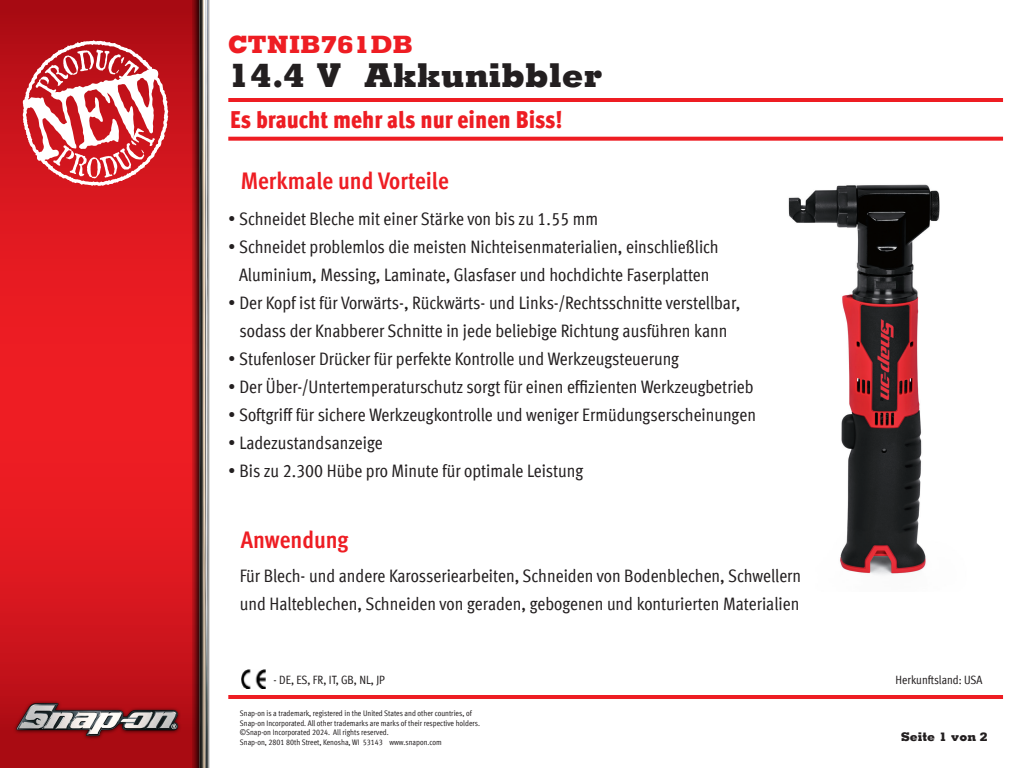
<style>
.page{position:relative;width:1024px;height:768px;background:#fff}
.page>*{position:absolute;margin:0;border:0;box-sizing:border-box;transform-origin:0 0}
.t1{font:800 33px "Memphis LTCYR";color:#231f20}
.t2{font:900 condensed 24px "Meta Pro";color:#ee1d23}
.t3{font:24px "Meta Cond Bold LF";color:#ee1d23}
.t4{font:800 24px "Memphis LTCYR";color:#ee1d23}
.t5{font:18px/28px "Meta Cond Book LF";color:#231f20;text-align:center}
.t6{font:12px "Meta Cond Book LF";color:#231f20}
.t7{font:800 12px "Memphis LTCYR";color:#231f20}
.t8{font:8px/9.6px "Meta Cond Book LF";color:#231f20}
</style>
<div class="page">
<svg style="left:0;top:0;width:192px;height:643px"></svg>
<svg style="left:21px;top:39px;width:149px;height:149px"></svg>
<img style="left:0;top:643px;width:192px;height:125px">
<svg style="left:192px;top:0;width:2px;height:768px"></svg>
<img style="left:194px;top:0;width:16px;height:768px">
<hr style="left:228px;top:695px;width:775px;height:4px;background:#ee1d23">
<svg style="left:228px;top:137px;width:775px;height:4px;fill:#ee1d23"></svg>
<hr style="left:228px;top:98px;width:775px;height:4px;background:#ee1d23">
<img style="left:241px;top:669px;width:24px;height:19px">
<img style="left:788px;top:184px;width:152px;height:391px">
<p class="t4" style="left:228px;top:29px;width:186px">CTNIB761DB</p>
<p class="t1" style="left:228px;top:54px;width:375px">14.4 V Akkunibbler</p>
<p class="t2" style="left:230px;top:101px;width:334px">Es braucht mehr als nur einen Biss!</p>
<p class="t3" style="left:241px;top:167px;width:209px">Merkmale und Vorteile</p>
<p class="t5" style="left:228px;top:205px;width:371px">• Schneidet Bleche mit einer Stärke von bis zu 1.55 mm</p>
<p class="t5" style="left:228px;top:233px;width:492px">• Schneidet problemlos die meisten Nichteisenmaterialien, einschließlich<br>Aluminium, Messing, Laminate, Glasfaser und hochdichte Faserplatten</p>
<p class="t5" style="left:228px;top:289px;width:513px">• Der Kopf ist für Vorwärts-, Rückwärts- und Links-/Rechtsschnitte verstellbar, sodass der Knabberer Schnitte in jede beliebige Richtung ausführen kann</p>
<p class="t5" style="left:228px;top:345px;width:452px">• Stufenloser Drücker für perfekte Kontrolle und Werkzeugsteuerung</p>
<p class="t5" style="left:228px;top:373px;width:527px">• Der Über-/Untertemperaturschutz sorgt für einen effizienten Werkzeugbetrieb</p>
<p class="t5" style="left:228px;top:401px;width:529px">• Softgriff für sichere Werkzeugkontrolle und weniger Ermüdungserscheinungen</p>
<p class="t5" style="left:228px;top:429px;width:156px">• Ladezustandsanzeige</p>
<p class="t5" style="left:228px;top:457px;width:356px">• Bis zu 2.300 Hübe pro Minute für optimale Leistung</p>
<p class="t3" style="left:241px;top:525px;width:109px">Anwendung</p>
<p class="t5" style="left:240px;top:561px;width:563px;text-align:left">Für Blech- und andere Karosseriearbeiten, Schneiden von Bodenblechen, Schwellern und Halteblechen, Schneiden von geraden, gebogenen und konturierten Materialien</p>
<p class="t6" style="left:274px;top:673px;width:113px">- DE, ES, FR, IT, GB, NL, JP</p>
<p class="t6" style="left:896px;top:673px;width:88px">Herkunftsland: USA</p>
<p class="t8" style="left:240px;top:708px;width:242px">Snap-on is a trademark, registered in the United States and other countries, of<br>Snap-on Incorporated. All other trademarks are marks of their respective holders. ©Snap-on Incorporated 2024. All rights reserved.</p>
<p class="t8" style="left:240px;top:737px;width:203px">Snap-on, 2801 80th Street, Kenosha, WI 53143 www.snapon.com</p>
<p class="t7" style="left:901px;top:729px;width:88px">Seite 1 von 2</p>
</div>
